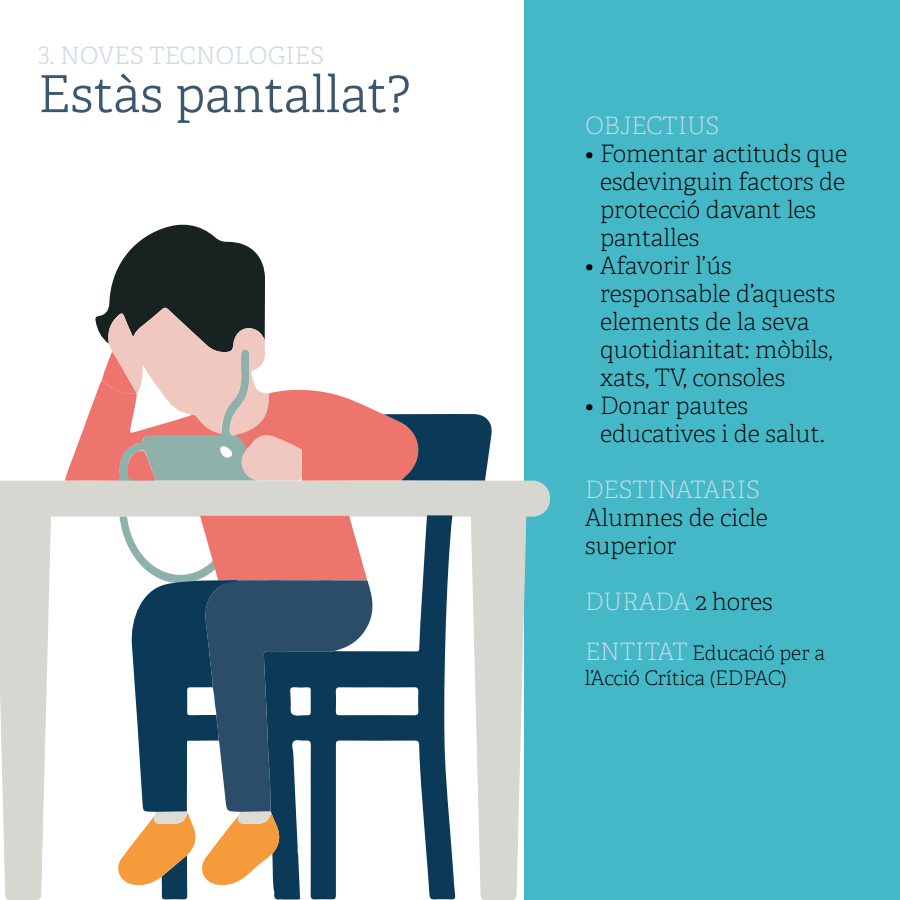
<style>
.page{position:relative;width:900px;height:900px;background:#fff}
.page>*{position:absolute;margin:0;border:0;box-sizing:border-box;transform-origin:0 0}
.t1{font:51px "Adelle PE Lt";color:#3b576e}
.t2{font:24px/28px "Adelle PE Th";color:#000}
.t3{font:24px "Adelle PE Th";color:#cfdbe6}
.t4{font:24px "Adelle PE Lt";color:#cfdbe6}
.t5{font:20px/25px "Adelle PE Th";color:#000}
.s1{color:#000}
.s2{font-size:24px;color:#cfdbe6}
</style>
<div class="page">
<div style="left:524px;top:0;width:376px;height:900px;background:#45b8c7"></div>
<svg style="left:0;top:225px;width:550px;height:675px"></svg>
<p class="t4" style="left:38px;top:39px;width:288px">3. NOVES TECNOLOGIES</p>
<h1 class="t1" style="left:38px;top:58px;width:374px">Estàs pantallat?</h1>
<p class="t3" style="left:585px;top:109px;width:136px">OBJECTIUS</p>
<p class="t2" style="left:600px;top:139px;width:249px;text-indent:-15px">• Fomentar actituds que esdevinguin factors de protecció davant les pantalles</p>
<p class="t2" style="left:600px;top:251px;width:237px;text-indent:-15px">• Afavorir l’ús responsable d’aquests elements de la seva quotidianitat: mòbils, xats, TV, consoles</p>
<p class="t2" style="left:600px;top:391px;width:226px;text-indent:-15px">• Donar pautes educatives i de salut.</p>
<p class="t3" style="left:585px;top:473px;width:177px">DESTINATARIS</p>
<p class="t2" style="left:585px;top:503px;width:184px">Alumnes de cicle superior</p>
<p class="t3" style="left:585px;top:585px;width:189px">DURADA <span class="s1">2 hores</span></p>
<p class="t5" style="left:585px;top:640px;width:241px"><span class="s2">ENTITAT</span> Educació per a l’Acció Crítica (EDPAC)</p>
</div>
